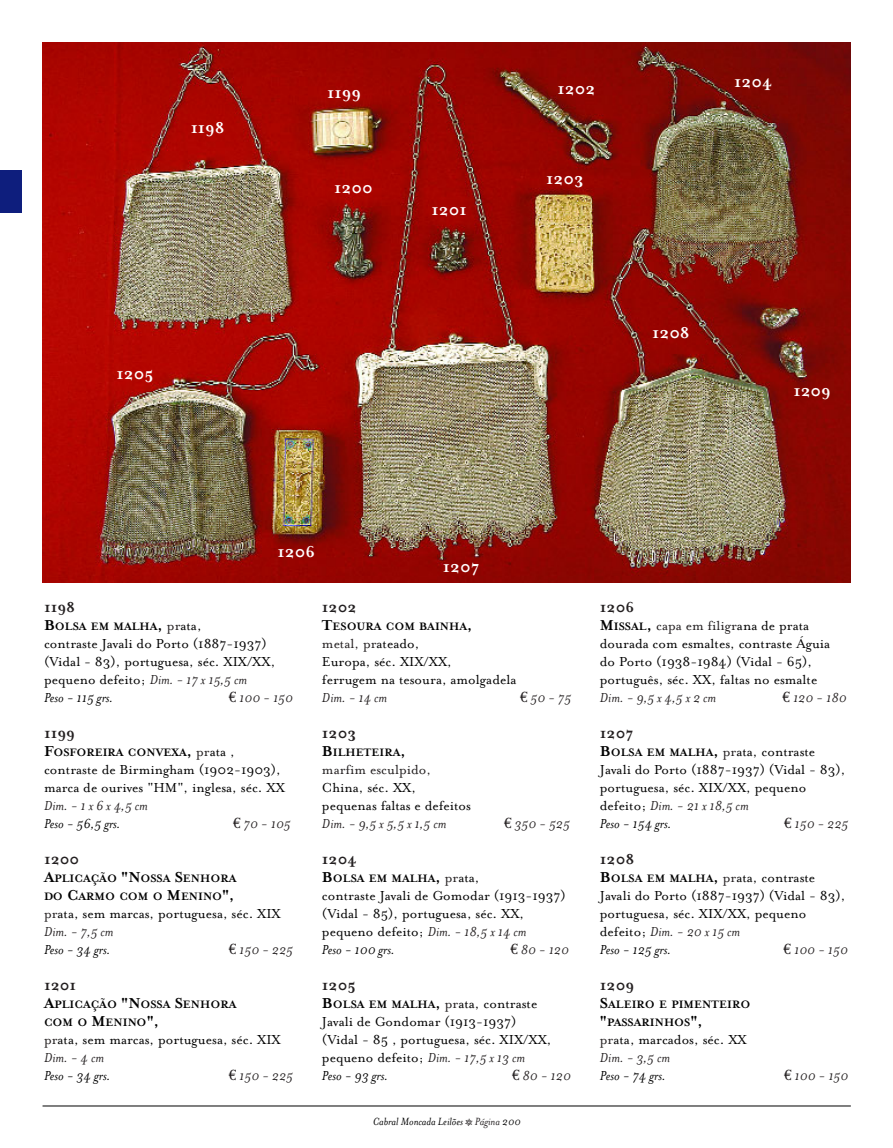
<style>
.page{position:relative;width:893px;height:1148px;background:#fff}
.page>*{position:absolute;margin:0;border:0;box-sizing:border-box;transform-origin:0 0}
.t1{font:700 18px "Mrs Eaves";color:#fff}
.t2{font:700 16.5px "Mrs Eaves";color:#231f20}
.t3{font:15px/18px "Mrs Eaves Roman";color:#000}
.t4{font:italic 15px/18px "Mrs Eaves";color:#231f20}
.t5{font:italic 15px "Mrs Eaves";color:#000}
.t6{font:15px "Mrs Eaves Roman";color:#231f20}
.t7{font:700 12.3px/18px "Mrs Eaves";color:#000}
.t8{font:italic 12px "Mrs Eaves";color:#000}
.s1{font-size:16.5px}
.s2{font-family:"Mrs Eaves Roman";font-weight:400;font-size:15px;color:#231f20}
.s3{font-family:"Mrs Eaves Roman";font-weight:400;font-size:15px}
.s4{font-family:"Mrs Eaves";font-style:italic;color:#231f20}
.s5{font-family:"Euro Serif";font-style:normal}
.s6{color:#231f20}
.s7{font-family:"Mrs Eaves";font-weight:700;font-size:16.5px}
.s8{font-family:"Mrs Eaves";font-weight:700;font-size:12.3px}
.s9{font-family:"Mrs Eaves Fractions";font-style:normal;color:#231f20}
.s10{font-family:"Mrs Eaves Roman";font-style:normal;color:#000}
.s11{color:#000}
</style>
<div class="page">
<img style="left:43px;top:43px;width:807px;height:540px">
<hr style="left:43px;top:1105px;width:807px;height:1px;background:#000">
<div style="left:0;top:170px;width:21px;height:43px;background:#0e1e7d"></div>
<p class="t1" style="left:191px;top:117px;width:35px">1198</p>
<p class="t1" style="left:117px;top:362px;width:38px">1205</p>
<p class="t1" style="left:327px;top:82px;width:35px">1199</p>
<p class="t1" style="left:334px;top:177px;width:40px">1200</p>
<p class="t1" style="left:431px;top:199px;width:37px">1201</p>
<p class="t1" style="left:277px;top:540px;width:39px">1206</p>
<p class="t1" style="left:443px;top:555px;width:38px">1207</p>
<p class="t1" style="left:557px;top:77px;width:39px">1202</p>
<p class="t1" style="left:546px;top:167px;width:39px">1203</p>
<p class="t1" style="left:734px;top:70px;width:40px">1204</p>
<p class="t1" style="left:652px;top:321px;width:39px">1208</p>
<p class="t1" style="left:793px;top:379px;width:39px">1209</p>
<p class="t2" style="left:44px;top:597px;width:33px">1198</p>
<p class="t7" style="left:44px;top:617px;width:159px"><span class="s1">B</span>OLSA EM MALHA<span class="s1">,</span> <span class="s2">pr</span><span class="s3">ata,</span></p>
<p class="t3" style="left:44px;top:634px;width:233px">contraste Javali do Porto (1887-1937) (Vidal - 83), portuguesa, séc. XIX/XX, pequeno defeito; <span class="s4">Dim. - 17 x 15,5 cm</span></p>
<p class="t5" style="left:44px;top:688px;width:71px">Peso - 115 grs.</p>
<p class="t4" style="left:229px;top:688px;width:66px"><span class="s5">€</span> 100 - 150</p>
<p class="t2" style="left:44px;top:723px;width:32px">1199</p>
<p class="t7" style="left:44px;top:743px;width:192px"><span class="s1">F</span>OSFOREIRA CONVEXA<span class="s1">,</span> <span class="s2">pr</span><span class="s3">ata ,</span></p>
<p class="t3" style="left:44px;top:760px;width:242px">contraste de Birmingham (1902-1903), marca de ourives "HM", inglesa, séc. XX</p>
<p class="t4" style="left:44px;top:796px;width:105px">Dim. - 1 x 6 x 4,5 cm</p>
<p class="t5" style="left:44px;top:814px;width:78px">Peso - 56,5 grs.</p>
<p class="t4" style="left:233px;top:814px;width:59px"><span class="s5">€</span> 70 - 105</p>
<p class="t2" style="left:44px;top:849px;width:37px">1200</p>
<p class="t7" style="left:44px;top:869px;width:194px"><span class="s1">A</span>PLICAÇÃO <span class="s1">"N</span>OSSA <span class="s1">S</span>ENHORA<br>DO <span class="s1">C</span>ARMO COM O <span class="s1">M</span>ENINO<span class="s1">",</span></p>
<p class="t3" style="left:44px;top:904px;width:238px"><span class="s6">pr</span>ata, sem marcas, portuguesa, séc. XIX</p>
<p class="t4" style="left:44px;top:922px;width:71px">Dim. - 7,5 cm</p>
<p class="t5" style="left:44px;top:940px;width:68px">Peso - 34 grs.</p>
<p class="t4" style="left:229px;top:940px;width:66px"><span class="s5">€</span> 150 - 225</p>
<p class="t2" style="left:44px;top:975px;width:34px">1201</p>
<p class="t7" style="left:44px;top:995px;width:194px"><span class="s1">A</span>PLICAÇÃO <span class="s1">"N</span>OSSA <span class="s1">S</span>ENHORA<br>COM O <span class="s1">M</span>ENINO<span class="s1">",</span></p>
<p class="t3" style="left:44px;top:1030px;width:238px"><span class="s6">pr</span>ata, sem marcas, portuguesa, séc. XIX</p>
<p class="t4" style="left:44px;top:1048px;width:61px">Dim. - 4 cm</p>
<p class="t5" style="left:44px;top:1066px;width:68px">Peso - 34 grs.</p>
<p class="t4" style="left:229px;top:1066px;width:66px"><span class="s5">€</span> 150 - 225</p>
<p class="t2" style="left:322px;top:597px;width:36px">1202</p>
<p class="t7" style="left:322px;top:617px;width:152px"><span class="s1">T</span>ESOURA COM BAINHA<span class="s1">,</span></p>
<p class="t3" style="left:322px;top:634px;width:196px"><span class="s6">metal, pr</span>ateado,<br>Europa, séc. XIX/XX,<br>ferrugem na tesoura, amolgadela</p>
<p class="t4" style="left:322px;top:688px;width:67px">Dim. - 14 cm</p>
<p class="t4" style="left:520px;top:688px;width:53px"><span class="s5">€</span> 50 - 75</p>
<p class="t2" style="left:322px;top:723px;width:36px">1203</p>
<p class="t7" style="left:322px;top:743px;width:85px"><span class="s1">B</span>ILHETEIRA<span class="s1">,</span></p>
<p class="t6" style="left:322px;top:760px;width:111px">marfim esculpido,</p>
<p class="t3" style="left:322px;top:778px;width:151px">China, séc. XX, pequenas faltas e defeitos</p>
<p class="t4" style="left:322px;top:814px;width:126px">Dim. - 9,5 x 5,5 x 1,5 cm</p>
<p class="t4" style="left:504px;top:814px;width:67px"><span class="s5">€</span> 350 - 525</p>
<p class="t2" style="left:322px;top:849px;width:36px">1204</p>
<p class="t7" style="left:322px;top:869px;width:159px"><span class="s1">B</span>OLSA EM MALHA<span class="s1">,</span> <span class="s2">pr</span><span class="s3">ata,</span></p>
<p class="t3" style="left:322px;top:886px;width:245px">contraste Javali de Gomodar (1913-1937) (Vidal - 85), portuguesa, séc. XX, pequeno defeito; <span class="s4">Dim. - 18,5 x 14 cm</span></p>
<p class="t5" style="left:322px;top:940px;width:74px">Peso - 100 grs.</p>
<p class="t4" style="left:510px;top:940px;width:60px"><span class="s5">€</span> 80 - 120</p>
<p class="t2" style="left:322px;top:975px;width:35px">1205</p>
<p class="t3" style="left:322px;top:994px;width:231px"><span class="s7">B</span><span class="s8">OLSA EM MALHA</span><span class="s7">,</span> <span class="s6">pr</span>ata, contraste Javali de Gondomar (1913-1937) (Vidal - 85 , portuguesa, séc. XIX/XX, pequeno defeito; <span class="s4">Dim. - 17,5 x 13 cm</span></p>
<p class="t5" style="left:322px;top:1066px;width:68px">Peso - 93 grs.</p>
<p class="t4" style="left:512px;top:1066px;width:60px"><span class="s5">€</span> 80 - 120</p>
<p class="t8" style="left:372px;top:1113px;width:149px">Cabral Moncada Leilões <span class="s9">Q</span> <span class="s6">Página</span> 200</p>
<p class="t2" style="left:600px;top:597px;width:36px">1206</p>
<p class="t3" style="left:600px;top:616px;width:232px"><span class="s7">M</span><span class="s8">ISSAL</span><span class="s7">,</span> <span class="s6">capa em filigr</span>ana de prata dourada com esmaltes, contraste Águia do Porto (1938-1984) (Vidal - 65), português, séc. XX, faltas no esmalte</p>
<p class="t4" style="left:600px;top:688px;width:118px">Dim. - 9,5 x 4,5 x 2 cm</p>
<p class="t4" style="left:782px;top:688px;width:65px"><span class="s5">€</span> 120 - 180</p>
<p class="t2" style="left:600px;top:723px;width:35px">1207</p>
<p class="t3" style="left:600px;top:742px;width:247px"><span class="s7">B</span><span class="s8">OLSA EM MALHA</span><span class="s7">,</span> <span class="s6">pr</span>ata, contraste<br>Javali do Porto (1887-1937) (Vidal - 83), portuguesa, séc. XIX/XX, pequeno</p>
<p class="t4" style="left:600px;top:796px;width:150px"><span class="s10">defeito;</span> Dim. - 21 x 18,5 cm<br><span class="s11">Peso - 154 grs.</span></p>
<p class="t4" style="left:784px;top:814px;width:66px"><span class="s5">€</span> 150 - 225</p>
<p class="t2" style="left:600px;top:849px;width:36px">1208</p>
<p class="t3" style="left:600px;top:868px;width:247px"><span class="s7">B</span><span class="s8">OLSA EM MALHA</span><span class="s7">,</span> <span class="s6">pr</span>ata, contraste<br>Javali do Porto (1887-1937) (Vidal - 83), portuguesa, séc. XIX/XX, pequeno</p>
<p class="t4" style="left:600px;top:922px;width:142px"><span class="s10">defeito;</span> Dim. - 20 x 15 cm<br><span class="s11">Peso - 125 grs.</span></p>
<p class="t4" style="left:783px;top:940px;width:66px"><span class="s5">€</span> 100 - 150</p>
<p class="t2" style="left:600px;top:975px;width:36px">1209</p>
<p class="t7" style="left:600px;top:995px;width:152px"><span class="s1">S</span>ALEIRO E PIMENTEIRO <span class="s1">"</span>PASSARINHOS<span class="s1">",</span></p>
<p class="t3" style="left:600px;top:1030px;width:148px"><span class="s6">pr</span>ata, marcados, séc. XX</p>
<p class="t4" style="left:600px;top:1048px;width:72px">Dim. - 3,5 cm</p>
<p class="t5" style="left:600px;top:1066px;width:67px">Peso - 74 grs.</p>
<p class="t4" style="left:784px;top:1066px;width:66px"><span class="s5">€</span> 100 - 150</p>
</div>
